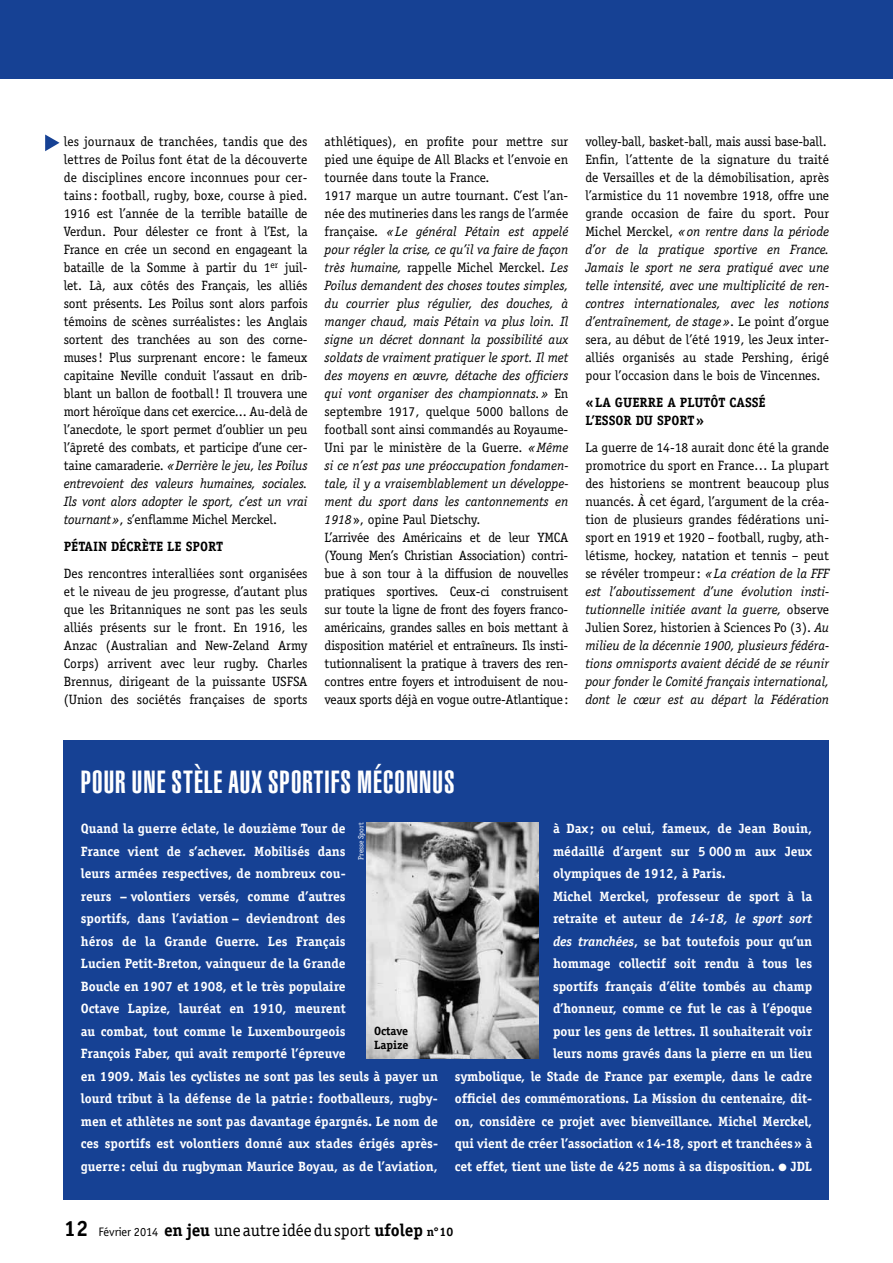
<style>
.page{position:relative;width:893px;height:1263px;background:#fff}
.page>*{position:absolute;margin:0;border:0;box-sizing:border-box;transform-origin:0 0}
.t1{font:900 extra-condensed 31.5px "Helvetica";letter-spacing:.03em;color:#fff}
.t2{font:17.25px "Officina Serif";letter-spacing:-.005em;color:#000}
.t3{font:13.5px/18px "Officina Serif";letter-spacing:-.015em;color:#000;text-align:justify}
.t4{font:700 13.5px/22.5px "Officina Serif";color:#fff}
.t5{font:700 13.5px/18px "Officina Serif";color:#000}
.t6{font:700 12px/13.5px "Officina Serif";letter-spacing:-.005em;color:#000}
.t7{font:7.5px "Officina Serif";letter-spacing:-.005em;color:#fff}
.s1{font-style:italic}
.s2{font-weight:700;font-size:22.2px}
.s3{font-family:"Officina Sans";font-size:12.3px}
.s4{font-weight:700}
.s5{font-weight:700;font-size:12.3px}
</style>
<div class="page">
<div style="left:0;top:0;width:893px;height:79px;background:#164194"></div>
<svg style="left:45px;top:135px;width:15px;height:16px"></svg>
<div style="left:64px;top:740px;width:765px;height:459px;background:#164194"></div>
<img style="left:367px;top:823px;width:171px;height:235px">
<p class="t3" style="left:64px;top:132px;width:245px">les journaux de tranchées, tandis que des lettres de Poilus font état de la découverte de disciplines encore inconnues pour cer&shy;tains: football, rugby, boxe, course à pied.<br>1916 est l’année de la terrible bataille de Verdun. Pour délester ce front à l’est, la France en crée un second en engageant la bataille de la Somme à partir du 1<sup>er</sup> juil&shy;let. Là, aux côtés des Français, les alliés sont présents. Les Poilus sont alors parfois témoins de scènes surréalistes: les Anglais sortent des tranchées au son des corne&shy;muses! Plus surprenant encore: le fameux capitaine Neville conduit l’assaut en drib&shy;blant un ballon de football! Il trouvera une mort héroïque dans cet exercice... Au-delà de l’anecdote, le sport permet d’oublier un peu l’âpreté des combats, et participe d’une cer&shy;taine camaraderie. <span class="s1">«Derrière le jeu, les Poilus entrevoient des valeurs humaines, sociales.<br>Ils vont alors adopter le sport, c’est un vrai tournant»</span>, s’enflamme Michel Merckel.</p>
<p class="t5" style="left:64px;top:537px;width:161px">pétain décrète le sport</p>
<p class="t3" style="left:64px;top:564px;width:245px">Des rencontres interalliées sont organisées et le niveau de jeu progresse, d’autant plus que les Britanniques ne sont pas les seuls alliés présents sur le front. En 1916, les Anzac (Australian and New-Zeland Army Corps) arrivent avec leur rugby. Charles Brennus, dirigeant de la puissante USFSA (Union des sociétés françaises de sports</p>
<p class="t3" style="left:325px;top:132px;width:245px;text-align:left">athlétiques), en profite pour mettre sur pied une équipe de All Blacks et l’envoie en tournée dans toute la France.<br>1917 marque un autre tournant. C’est l’an&shy;née des mutineries dans les rangs de l’armée française. <span class="s1">«Le général Pétain est appelé pour régler la crise, ce qu’il va faire de façon très humaine,</span> rappelle Michel Merckel. <span class="s1">Les Poilus demandent des choses toutes simples, du courrier plus régulier, des douches, à manger chaud, mais Pétain va plus loin. Il signe un décret donnant la possibilité aux soldats de vraiment pratiquer le sport. Il met des moyens en œuvre, détache des officiers qui vont organiser des championnats.»</span> En septembre 1917, quelque 5000 ballons de football sont ainsi commandés au Royaume-Uni par le ministère de la Guerre. <span class="s1">«Même si ce n’est pas une préoccupation fondamen&shy;tale, il y a vraisemblablement un développe&shy;ment du sport dans les cantonnements en 1918</span>», opine Paul Dietschy.<br>L’arrivée des Américains et de leur YMCA (Young Men’s Christian Association) contri&shy;bue à son tour à la diffusion de nouvelles pratiques sportives. Ceux-ci construisent sur toute la ligne de front des foyers franco&shy;américains, grandes salles en bois mettant à disposition matériel et entraîneurs. Ils insti&shy;tutionnalisent la pratique à travers des ren&shy;contres entre foyers et introduisent de nou&shy;veaux sports déjà en vogue outre-Atlantique:</p>
<p class="t3" style="left:585px;top:132px;width:245px;text-align:left">volley-ball, basket-ball, mais aussi base-ball.<br>Enfin, l’attente de la signature du traité de Versailles et de la démobilisation, après l’armistice du 11 novembre 1918, offre une grande occasion de faire du sport. Pour Michel Merckel, <span class="s1">«on rentre dans la période d’or de la pratique sportive en France.<br>Jamais le sport ne sera pratiqué avec une telle intensité, avec une multiplicité de ren&shy;contres internationales, avec les notions d’entraînement, de stage»</span>. Le point d’orgue sera, au début de l’été 1919, les Jeux inter&shy;alliés organisés au stade Pershing, érigé pour l’occasion dans le bois de Vincennes.</p>
<p class="t5" style="left:585px;top:393px;width:182px">«La gue rre a plutôt cassé l’essor du sport»</p>
<p class="t3" style="left:585px;top:438px;width:245px">La guerre de 14-18 aurait donc été la grande promotrice du sport en France… La plupart des historiens se montrent beaucoup plus nuancés. À cet égard, l’argument de la créa&shy;tion de plusieurs grandes fédérations uni&shy;sport en 1919 et 1920 – football, rugby, ath&shy;létisme, hockey, natation et tennis – peut se révéler trompeur: <span class="s1">«La création de la FFF est l’aboutissement d’une évolution insti&shy;tutionnelle initiée avant la guerre,</span> observe Julien Sorez, historien à Sciences Po (3). <span class="s1">Au milieu de la décennie 1900, plusieurs fédéra&shy;tions omnisports avaient décidé de se réunir pour fonder le Comité français international, dont le cœur est au départ la Fédération</span></p>
<h1 class="t1" style="left:81px;top:764px;width:199px">POUR UNE STÈLE AUX SPORTI</h1>
<h1 class="t1" style="left:331px;top:764px;width:124px">FSMÉCONNUS</h1>
<p class="t7" style="left:356px;top:859px;width:38px;rotate:-90deg">Presse Sport</p>
<p class="t4" style="left:81px;top:817px;width:359px">Quand la guerre éclate, le douzième Tour de<br>France vient de s’achever. Mobilisés dans<br>leurs armées respectives, de nombreux cou-<br>reurs – volontiers versés, comme d’autres<br>sportifs, dans l’aviation – deviendront des<br>héros de la Grande Guerre. Les Français<br>Lucien Petit-Breton, vainqueur de la Grande<br>Boucle en 1907 et 1908, et le très populaire<br>Octave Lapize, lauréat en 1910, meurent<br>au combat, tout comme le Luxembourgeois<br>François Faber, qui avait remporté l’épreuve<br>en 1909. Mais les cyclistes ne sont pas les seuls à payer un lourd tribut à la défense de la patrie : footballeurs, rugby&shy;men et athlètes ne sont pas davantage épargnés. Le nom de ces sportifs est volontiers donné aux stades érigés après&shy;guerre: celui du rugbyman Maurice Boyau, as de l’aviation,</p>
<p class="t4" style="left:553px;top:817px;width:261px">à Dax; ou celui, fameux, de Jean Bouin,</p>
<p class="t4" style="left:553px;top:840px;width:261px">médaillé d’argent sur 5 000 m aux Jeux</p>
<p class="t4" style="left:553px;top:862px;width:174px">olympiques de 1912, à Paris.</p>
<p class="t4" style="left:553px;top:885px;width:261px">Michel Merckel, professeur de sport à la</p>
<p class="t4" style="left:553px;top:907px;width:261px">retraite et auteur de <span class="s1">14-18, le sport sort</span></p>
<p class="t4" style="left:553px;top:930px;width:261px"><span class="s1">des tranchées</span>, se bat toutefois pour qu’un</p>
<p class="t4" style="left:553px;top:952px;width:261px">hommage collectif soit rendu à tous les</p>
<p class="t4" style="left:553px;top:975px;width:261px">sportifs français d’élite tombés au champ</p>
<p class="t4" style="left:553px;top:997px;width:261px">d’honneur, comme ce fut le cas à l’époque</p>
<p class="t4" style="left:553px;top:1020px;width:261px">pour les gens de lettres. Il souhaiterait voir</p>
<p class="t4" style="left:553px;top:1042px;width:261px">leurs noms gravés dans la pierre en un lieu</p>
<p class="t4" style="left:455px;top:1065px;width:359px">symbolique, le Stade de France par exemple, dans le cadre</p>
<p class="t4" style="left:455px;top:1087px;width:359px">officiel des commémorations. La Mission du centenaire, dit-</p>
<p class="t4" style="left:455px;top:1110px;width:359px">on, considère ce projet avec bienveillance. Michel Merckel,</p>
<p class="t4" style="left:455px;top:1132px;width:359px">qui vient de créer l’association «14-18, sport et tranchées» à</p>
<p class="t4" style="left:455px;top:1155px;width:359px">cet effet, tient une liste de 425 noms à sa disposition. ● JDL</p>
<p class="t6" style="left:374px;top:1024px;width:36px">Octave<br>Lapize</p>
<p class="t2" style="left:64px;top:1220px;width:391px"><span class="s2">12</span> <span class="s3">Février 2014</span> <span class="s4">en jeu</span> une autre idée du sport <span class="s4">ufolep</span> <span class="s5">n°10</span></p>
</div>
